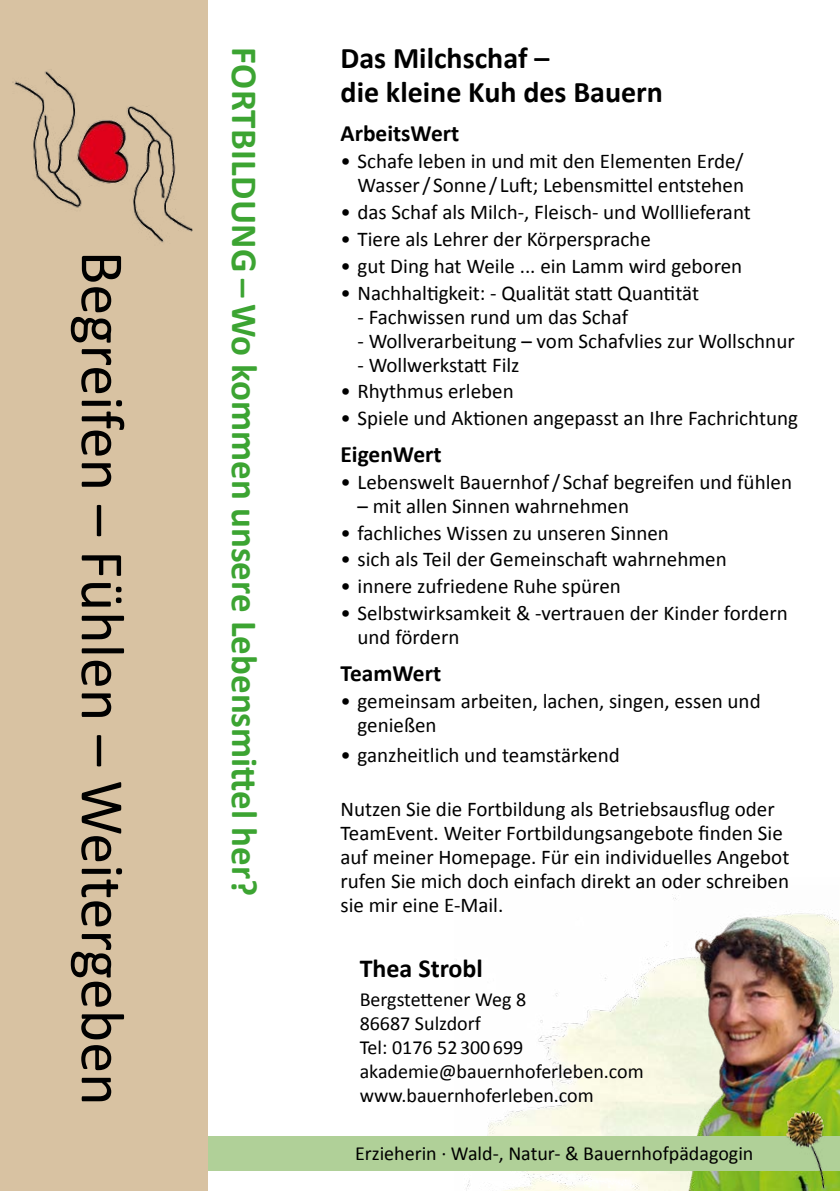
<style>
.page{position:relative;width:840px;height:1191px;background:#fff}
.page>*{position:absolute;margin:0;border:0;box-sizing:border-box;transform-origin:0 0}
.t1{font:62px "Calibri";color:#000}
.t2{font:700 37px "Calibri";color:#3ca432}
.t3{font:700 30px/34px "Calibri";color:#000}
.t4{font:700 26px "Calibri";color:#000}
.t5{font:700 23.4px "Calibri";color:#000}
.t6{font:21px/24px "Calibri";color:#000}
.t7{font:20px/24px "Calibri";color:#000}
</style>
<div class="page">
<img style="left:454px;top:894px;width:219px;height:297px">
<img style="left:673px;top:895px;width:166px;height:296px">
<div style="left:208px;top:1137px;width:631px;height:34px;background:#b0d098"></div>
<img style="left:775px;top:1105px;width:59px;height:86px">
<div style="left:0;top:0;width:208px;height:1191px;background:#d8c2a2"></div>
<img style="left:12px;top:71px;width:181px;height:172px">
<h1 class="t1" style="left:141px;top:251px;width:856px;rotate:90deg">Begreifen – Fühlen – Weitergeben</h1>
<h2 class="t2" style="left:267px;top:47px;width:850px;rotate:90deg">Fortbildung – Wo kommen unsere Lebensmittel her?</h2>
<h3 class="t3" style="left:340px;top:39px;width:324px">Das Milchschaf –<br>die kleine Kuh des Bauern</h3>
<p class="t5" style="left:340px;top:119px;width:120px">ArbeitsWert</p>
<p class="t6" style="left:340px;top:148px;width:405px;text-align:right">• Schafe leben in und mit den Elementen Erde/<br>Wasser/ Sonne/ Luft; Lebensmittel entstehen</p>
<p class="t6" style="left:340px;top:199px;width:411px">• das Schaf als Milch-, Fleisch- und Wolllieferant</p>
<p class="t6" style="left:340px;top:226px;width:311px">• Tiere als Lehrer der Körpersprache</p>
<p class="t6" style="left:340px;top:253px;width:403px">• gut Ding hat Weile ... ein Lamm wird geboren</p>
<p class="t6" style="left:340px;top:280px;width:360px">• Nachhaltigkeit: - Qualität statt Quantität</p>
<p class="t6" style="left:357px;top:304px;width:272px">- Fachwissen rund um das Schaf</p>
<p class="t6" style="left:357px;top:328px;width:438px">- Wollverarbeitung – vom Schafvlies zur Wollschnur</p>
<p class="t6" style="left:357px;top:352px;width:163px">- Wollwerkstatt Filz</p>
<p class="t6" style="left:340px;top:378px;width:175px">• Rhythmus erleben</p>
<p class="t6" style="left:340px;top:405px;width:459px">• Spiele und Aktionen angepasst an Ihre Fachrichtung</p>
<p class="t5" style="left:340px;top:439px;width:102px">EigenWert</p>
<p class="t6" style="left:340px;top:469px;width:453px">• Lebenswelt Bauernhof/ Schaf begreifen und fühlen</p>
<p class="t6" style="left:357px;top:493px;width:273px">– mit allen Sinnen wahrnehmen</p>
<p class="t6" style="left:340px;top:519px;width:330px">• fachliches Wissen zu unseren Sinnen</p>
<p class="t6" style="left:340px;top:546px;width:387px">• sich als Teil der Gemeinschaft wahrnehmen</p>
<p class="t6" style="left:340px;top:573px;width:281px">• innere zufriedene Ruhe spüren</p>
<p class="t6" style="left:357px;top:600px;width:431px;text-indent:-17px">• Selbstwirksamkeit &amp; -vertrauen der Kinder fordern und fördern</p>
<p class="t5" style="left:340px;top:658px;width:102px">TeamWert</p>
<p class="t6" style="left:357px;top:687px;width:404px;text-indent:-17px">• gemeinsam arbeiten, lachen, singen, essen und genießen</p>
<p class="t6" style="left:340px;top:742px;width:280px">• ganzheitlich und teamstärkend</p>
<p class="t6" style="left:340px;top:796px;width:450px">Nutzen Sie die Fortbildung als Betriebsausflug oder TeamEvent. Weiter Fortbildungsangebote finden Sie auf meiner Homepage. Für ein individuelles Angebot rufen Sie mich doch einfach direkt an oder schreiben sie mir eine E-Mail.</p>
<p class="t4" style="left:359px;top:952px;width:125px">Thea Strobl</p>
<p class="t7" style="left:359px;top:986px;width:285px">Bergstettener Weg 8<br>86687 Sulzdorf<br>Tel: 0176 52300699 akademie@bauernhoferleben.com www.bauernhoferleben.com</p>
<p class="t7" style="left:355px;top:1140px;width:399px">Erzieherin · Wald-, Natur- &amp; Bauernhofpädagogin</p>
</div>
